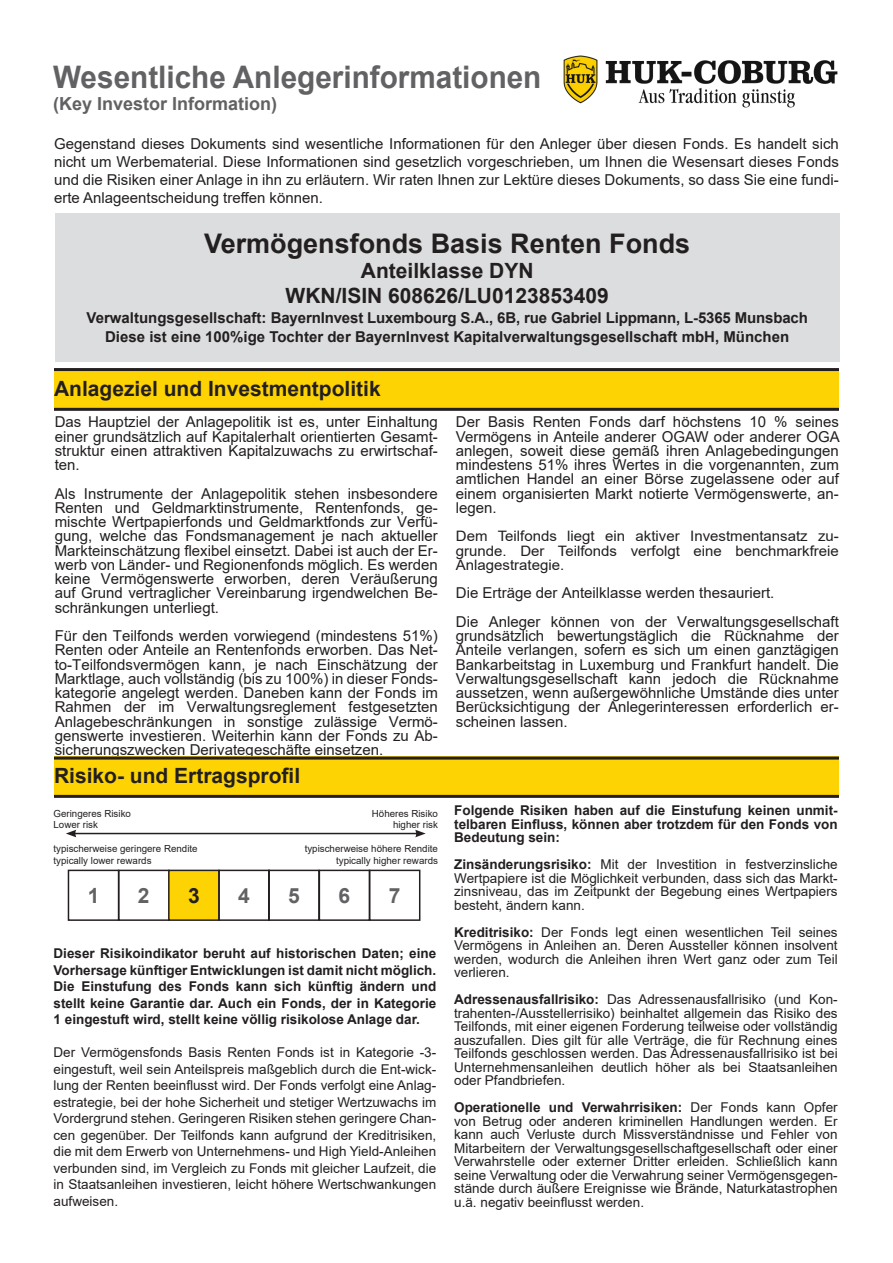
<style>
.page{position:relative;width:893px;height:1263px;background:#fff}
.page>*{position:absolute;margin:0;border:0;box-sizing:border-box;transform-origin:0 0}
.t1{font:700 31.05px "Arial";color:#626265;scale:.96 1}
.t2{font:700 27px "Arial";color:#231f20}
.t3{font:700 21px "Arial";color:#231f20}
.t4{font:700 21px "Arial";color:#626265}
.t5{font:700 18px "Arial";color:#626265}
.Copy{font:15px/14.2px "Arial";color:#231f20;text-align:justify}
.t6{font:700 15px/19.5px "Arial";color:#231f20;text-align:center}
.Copy-2{font:14.4px/14.2px "Arial";color:#231f20;text-align:justify;scale:1.04 1}
.t7{font:13.5px/13.5px "Arial";color:#231f20;text-align:justify}
.t8{font:700 13.5px/16.5px "Arial";color:#231f20;text-align:justify}
.t9{font:9.75px "Arial";color:#231f20}
.s1{font-weight:700}
</style>
<div class="page">
<img style="left:563px;top:55px;width:275px;height:53px">
<div style="left:55px;top:213px;width:785px;height:149px;background:#dcdddf"></div>
<div style="left:54px;top:370px;width:785px;height:38px;background:#fed304"></div>
<div style="left:54px;top:756px;width:785px;height:39px;background:#fed304"></div>
<hr style="left:74px;top:833px;width:343px;height:1px;background:#231f20">
<svg style="left:66px;top:830px;width:10px;height:7px"></svg>
<svg style="left:415px;top:830px;width:11px;height:7px"></svg>
<div style="left:68px;top:870px;width:51px;height:51px;border:2px solid #231f20"></div>
<div style="left:118px;top:870px;width:52px;height:51px;border:2px solid #231f20"></div>
<div style="left:169px;top:870px;width:50px;height:50px;background:#fed304"></div>
<div style="left:168px;top:870px;width:52px;height:51px;border:2px solid #231f20"></div>
<div style="left:218px;top:870px;width:52px;height:51px;border:2px solid #231f20"></div>
<div style="left:268px;top:870px;width:52px;height:51px;border:2px solid #231f20"></div>
<div style="left:319px;top:870px;width:51px;height:51px;border:2px solid #231f20"></div>
<div style="left:369px;top:870px;width:51px;height:51px;border:2px solid #231f20"></div>
<hr style="left:54px;top:368px;width:785px;height:3px;background:#231f20">
<hr style="left:54px;top:408px;width:785px;height:3px;background:#231f20">
<hr style="left:54px;top:757px;width:785px;height:3px;background:#231f20">
<hr style="left:54px;top:795px;width:785px;height:3px;background:#231f20">
<p class="t1" style="left:53px;top:55px;width:510px">Wesentliche Anlegerinformationen</p>
<p class="t5" style="left:53px;top:91px;width:226px">(Key Investor Information)</p>
<p class="Copy" style="left:54px;top:135px;width:786px;line-height:18px">Gegenstand dieses Dokuments sind wesentliche Informationen für den Anleger über diesen Fonds. Es handelt sich nicht um Werbematerial. Diese Informationen sind gesetzlich vorgeschrieben, um Ihnen die Wesensart dieses Fonds und die Risiken einer Anlage in ihn zu erläutern. Wir raten Ihnen zur Lektüre dieses Dokuments, so dass Sie eine fundi&shy;erte Anlageentscheidung treffen können.</p>
<p class="t2" style="left:204px;top:224px;width:488px">Vermögensfonds Basis Renten Fonds</p>
<p class="t3" style="left:361px;top:256px;width:174px">Anteilklasse DYN</p>
<p class="t3" style="left:286px;top:281px;width:325px">WKN/ISIN 608626/LU0123853409</p>
<p class="t6" style="left:87px;top:308px;width:723px">Verwaltungsgesellschaft: BayernInvest Luxembourg S.A., 6B, rue Gabriel Lippmann, L-5365 Munsbach<br>Diese ist eine 100%ige Tochter der BayernInvest Kapitalverwaltungsgesellschaft mbH, München</p>
<p class="t3" style="left:54px;top:374px;width:328px">Anlageziel und Investmentpolitik</p>
<p class="Copy" style="left:55px;top:415px;width:385px">Das Hauptziel der Anlagepolitik ist es, unter Einhaltung einer grundsätzlich auf Kapitalerhalt orientierten Gesamt&shy;struktur einen attraktiven Kapitalzuwachs zu erwirtschaf&shy;ten.</p>
<p class="Copy" style="left:55px;top:486px;width:385px">Als Instrumente der Anlagepolitik stehen insbesondere Renten und Geldmarktinstrumente, Rentenfonds, ge&shy;mischte Wertpapierfonds und Geldmarktfonds zur Verfü&shy;gung, welche das Fondsmanagement je nach aktueller Markteinschätzung flexibel einsetzt. Dabei ist auch der Er&shy;werb von Länder- und Regionenfonds möglich. Es werden keine Vermögenswerte erworben, deren Veräußerung auf Grund vertraglicher Vereinbarung irgendwelchen Be&shy;schränkungen unterliegt.</p>
<p class="Copy" style="left:55px;top:629px;width:385px">Für den Teilfonds werden vorwiegend (mindestens 51%)<br>Renten oder Anteile an Rentenfonds erworben. Das Net&shy;to-Teilfondsvermögen kann, je nach Einschätzung der Marktlage, auch vollständig (bis zu 100%) in dieser Fonds&shy;kategorie angelegt werden. Daneben kann der Fonds im Rahmen der im Verwaltungsreglement festgesetzten Anlagebeschränkungen in sonstige zulässige Vermö&shy;genswerte investieren. Weiterhin kann der Fonds zu Ab&shy;sicherungszwecken Derivategeschäfte einsetzen.</p>
<p class="Copy" style="left:456px;top:415px;width:385px">Der Basis Renten Fonds darf höchstens 10 % seines Vermögens in Anteile anderer OGAW oder anderer OGA anlegen, soweit diese gemäß ihren Anlagebedingungen mindestens 51% ihres Wertes in die vorgenannten, zum amtlichen Handel an einer Börse zugelassene oder auf einem organisierten Markt notierte Vermögenswerte, an&shy;legen.</p>
<p class="Copy-2" style="left:456px;top:529px;width:370px">Dem Teilfonds liegt ein aktiver Investmentansatz zu&shy;grunde. Der Teilfonds verfolgt eine benchmarkfreie Anlagestrategie.</p>
<p class="Copy" style="left:456px;top:586px;width:320px">Die Erträge der Anteilklasse werden thesauriert.</p>
<p class="Copy" style="left:456px;top:614px;width:385px">Die Anleger können von der Verwaltungsgesellschaft grundsätzlich bewertungstäglich die Rücknahme der Anteile verlangen, sofern es sich um einen ganztägigen Bankarbeitstag in Luxemburg und Frankfurt handelt. Die Verwaltungsgesellschaft kann jedoch die Rücknahme aussetzen, wenn außergewöhnliche Umstände dies unter Berücksichtigung der Anlegerinteressen erforderlich er&shy;scheinen lassen.</p>
<p class="t3" style="left:54px;top:761px;width:248px">Risiko- und Ertragsprofil</p>
<p class="t9" style="left:53px;top:806px;width:79px">Geringeres Risiko</p>
<p class="t9" style="left:53px;top:818px;width:46px">Lower risk</p>
<p class="t9" style="left:53px;top:842px;width:146px">typischerweise geringere Rendite</p>
<p class="t9" style="left:53px;top:853px;width:100px">typically lower rewards</p>
<p class="t9" style="left:372px;top:806px;width:68px">Höheres Risiko</p>
<p class="t9" style="left:393px;top:818px;width:46px">higher risk</p>
<p class="t9" style="left:305px;top:842px;width:135px">typischerweise höhere Rendite</p>
<p class="t9" style="left:336px;top:853px;width:103px">typically higher rewards</p>
<p class="t4" style="left:88px;top:881px;width:13px">1</p>
<p class="t4" style="left:138px;top:881px;width:13px">2</p>
<p class="t3" style="left:188px;top:881px;width:13px">3</p>
<p class="t4" style="left:238px;top:881px;width:13px">4</p>
<p class="t4" style="left:288px;top:881px;width:13px">5</p>
<p class="t4" style="left:339px;top:881px;width:13px">6</p>
<p class="t4" style="left:389px;top:881px;width:13px">7</p>
<p class="t8" style="left:54px;top:945px;width:384px">Dieser Risikoindikator beruht auf historischen Daten; eine Vorhersage künftiger Entwicklungen ist damit nicht möglich.<br>Die Einstufung des Fonds kann sich künftig ändern und stellt keine Garantie dar. Auch ein Fonds, der in Kategorie 1 eingestuft wird, stellt keine völlig risikolose Anlage dar.</p>
<p class="t7" style="left:54px;top:1044px;width:384px;line-height:16.5px">Der Vermögensfonds Basis Renten Fonds ist in Kategorie -3- eingestuft, weil sein Anteilspreis maßgeblich durch die Ent-wick&shy;lung der Renten beeinflusst wird. Der Fonds verfolgt eine Anlag&shy;estrategie, bei der hohe Sicherheit und stetiger Wertzuwachs im Vordergrund stehen. Geringeren Risiken stehen geringere Chan&shy;cen gegenüber. Der Teilfonds kann aufgrund der Kreditrisiken, die mit dem Erwerb von Unternehmens- und High Yield-Anleihen verbunden sind, im Vergleich zu Fonds mit gleicher Laufzeit, die in Staatsanleihen investieren, leicht höhere Wertschwankungen aufweisen.</p>
<p class="t8" style="left:454px;top:804px;width:385px;line-height:13.5px">Folgende Risiken haben auf die Einstufung keinen unmit&shy;telbaren Einfluss, können aber trotzdem für den Fonds von Bedeutung sein:</p>
<p class="t7" style="left:454px;top:857px;width:385px"><span class="s1">Zinsänderungsrisiko:</span> Mit der Investition in festverzinsliche Wertpapiere ist die Möglichkeit verbunden, dass sich das Markt&shy;zinsniveau, das im Zeitpunkt der Begebung eines Wertpapiers besteht, ändern kann.</p>
<p class="t7" style="left:454px;top:925px;width:385px"><span class="s1">Kreditrisiko:</span> Der Fonds legt einen wesentlichen Teil seines Vermögens in Anleihen an. Deren Aussteller können insolvent werden, wodurch die Anleihen ihren Wert ganz oder zum Teil verlieren.</p>
<p class="t7" style="left:454px;top:992px;width:385px"><span class="s1">Adressenausfallrisiko:</span> Das Adressenausfallrisiko (und Kon&shy;trahenten-/Ausstellerrisiko) beinhaltet allgemein das Risiko des Teilfonds, mit einer eigenen Forderung teilweise oder vollständig auszufallen. Dies gilt für alle Verträge, die für Rechnung eines Teilfonds geschlossen werden. Das Adressenausfallrisiko ist bei Unternehmensanleihen deutlich höher als bei Staatsanleihen oder Pfandbriefen.</p>
<p class="t7" style="left:454px;top:1100px;width:385px"><span class="s1">Operationelle und Verwahrrisiken:</span> Der Fonds kann Opfer von Betrug oder anderen kriminellen Handlungen werden. Er kann auch Verluste durch Missverständnisse und Fehler von Mitarbeitern der Verwaltungsgesellschaftgesellschaft oder einer Verwahrstelle oder externer Dritter erleiden. Schließlich kann seine Verwaltung oder die Verwahrung seiner Vermögensgegen&shy;stände durch äußere Ereignisse wie Brände, Naturkatastrophen u.ä. negativ beeinflusst werden.</p>
</div>
